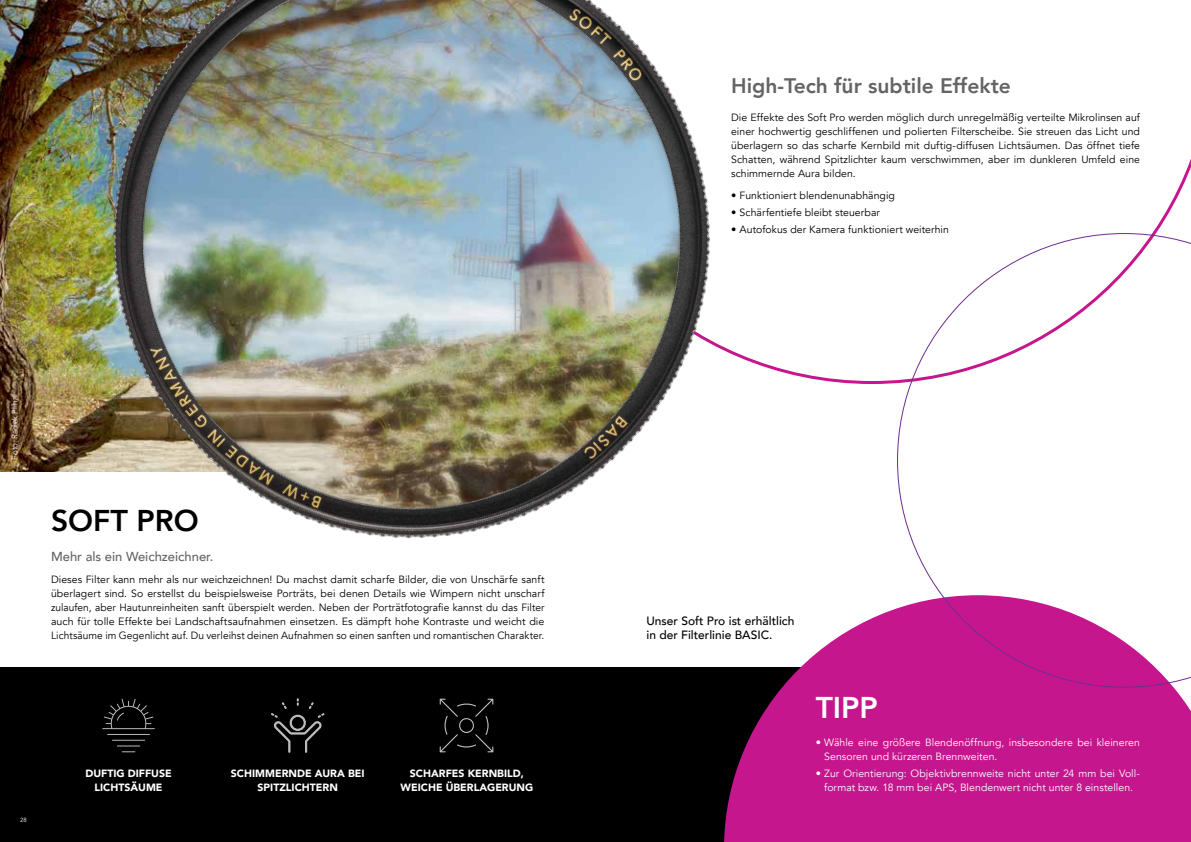
<style>
.page{position:relative;width:1191px;height:842px;background:#fff}
.page>*{position:absolute;margin:0;border:0;box-sizing:border-box;transform-origin:0 0}
.t1{font:800 30px "Avenir";color:#000}
.t2{font:800 30px "Avenir";color:#fff}
.t3{font:800 21px "Avenir";color:#636466}
.t4{font:500 13px "Avenir LT Com";color:#636466}
.t5{font:500 12px/14px "Avenir LT Com";color:#000}
.t6{font:10.5px/14px "Avenir LT Com";letter-spacing:.005em;color:#000;text-align:justify}
.t7{font:10.5px/14px "Avenir LT Com";letter-spacing:.005em;color:#fff}
.t8{font:900 10.5px/14px "Avenir";color:#fff;text-align:center}
.t9{font:8px "Avenir LT Com";letter-spacing:.01em;color:#fff}
.t10{font:6px "Avenir LT Com";color:#fff}
</style>
<div class="page">
<svg style="left:715px;top:158px;width:476px;height:226px"></svg>
<div style="left:0;top:667px;width:886px;height:175px;background:#000"></div>
<svg style="left:724px;top:608px;width:467px;height:234px;background:#c0288f"></svg>
<img style="left:0;top:0;width:107px;height:471px">
<img style="left:107px;top:0;width:608px;height:539px">
<svg style="left:897px;top:233px;width:294px;height:455px"></svg>
<svg style="left:102px;top:699px;width:53px;height:30px"></svg>
<hr style="left:107px;top:734px;width:43px;height:1px;background:#fff">
<hr style="left:112px;top:740px;width:33px;height:1px;background:#fff">
<svg style="left:117px;top:745px;width:23px;height:7px"></svg>
<svg style="left:271px;top:699px;width:53px;height:53px"></svg>
<svg style="left:440px;top:699px;width:53px;height:53px"></svg>
<p class="t9" style="left:10px;top:460px;width:67px;rotate:-90deg">Foto: Radek Plíhal</p>
<h1 class="t1" style="left:51px;top:498px;width:149px">SOFT PRO</h1>
<p class="t4" style="left:51px;top:549px;width:164px">Mehr als ein Weichzeichner.</p>
<p class="t6" style="left:51px;top:573px;width:495px">Dieses Filter kann mehr als nur weichzeichnen! Du machst damit scharfe Bilder, die von Unschärfe sanft überlagert sind. So erstellst du beispielsweise Porträts, bei denen Details wie Wimpern nicht unscharf zulaufen, aber Hautunreinheiten sanft überspielt werden. Neben der Porträtfotografie kannst du das Filter auch für tolle Effekte bei Landschaftsaufnahmen einsetzen. Es dämpft hohe Kontraste und weicht die Lichtsäume im Gegenlicht auf. Du verleihst deinen Aufnahmen so einen sanften und romantischen Charakter.</p>
<p class="t10" style="left:20px;top:816px;width:8px">28</p>
<p class="t8" style="left:85px;top:766px;width:88px">DUFTIG DIFFUSE<br>LICHTSÄUME</p>
<p class="t8" style="left:231px;top:766px;width:135px">SCHIMMERNDE AURA BEI<br>SPITZLICHTERN</p>
<p class="t8" style="left:400px;top:766px;width:134px">SCHARFES KERNBILD,<br>WEICHE ÜBERLAGERUNG</p>
<h2 class="t3" style="left:731px;top:70px;width:281px">High-Tech für subtile Effekte</h2>
<p class="t6" style="left:731px;top:111px;width:410px">Die Effekte des Soft Pro werden möglich durch unregelmäßig verteilte Mikrolinsen auf einer hochwertig geschliffenen und polierten Filterscheibe. Sie streuen das Licht und überlagern so das scharfe Kernbild mit duftig-diffusen Lichtsäumen. Das öffnet tiefe Schatten, während Spitzlichter kaum verschwimmen, aber im dunkleren Umfeld eine schimmernde Aura bilden.</p>
<p class="t6" style="left:731px;top:189px;width:165px">• Funktioniert blendenunabhängig</p>
<p class="t6" style="left:731px;top:206px;width:150px">• Schärfentiefe bleibt steuerbar</p>
<p class="t6" style="left:731px;top:223px;width:219px">• Autofokus der Kamera funktioniert weiterhin</p>
<p class="t5" style="left:646px;top:614px;width:149px">Unser Soft Pro ist erhältlich in der Filterlinie BASIC.</p>
<h1 class="t2" style="left:815px;top:684px;width:64px">TIPP</h1>
<p class="t7" style="left:824px;top:736px;width:317px;text-indent:-9px">• Wähle eine größere Blendenöffnung, insbesondere bei kleineren<br>Sensoren und kürzeren Brennweiten.</p>
<p class="t7" style="left:815px;top:766px;width:326px;text-align:center">• Zur Orientierung: Objektivbrennweite nicht unter 24 mm bei Voll&shy;format bzw. 18 mm bei APS, Blendenwert nicht unter 8 einstellen.</p>
</div>
